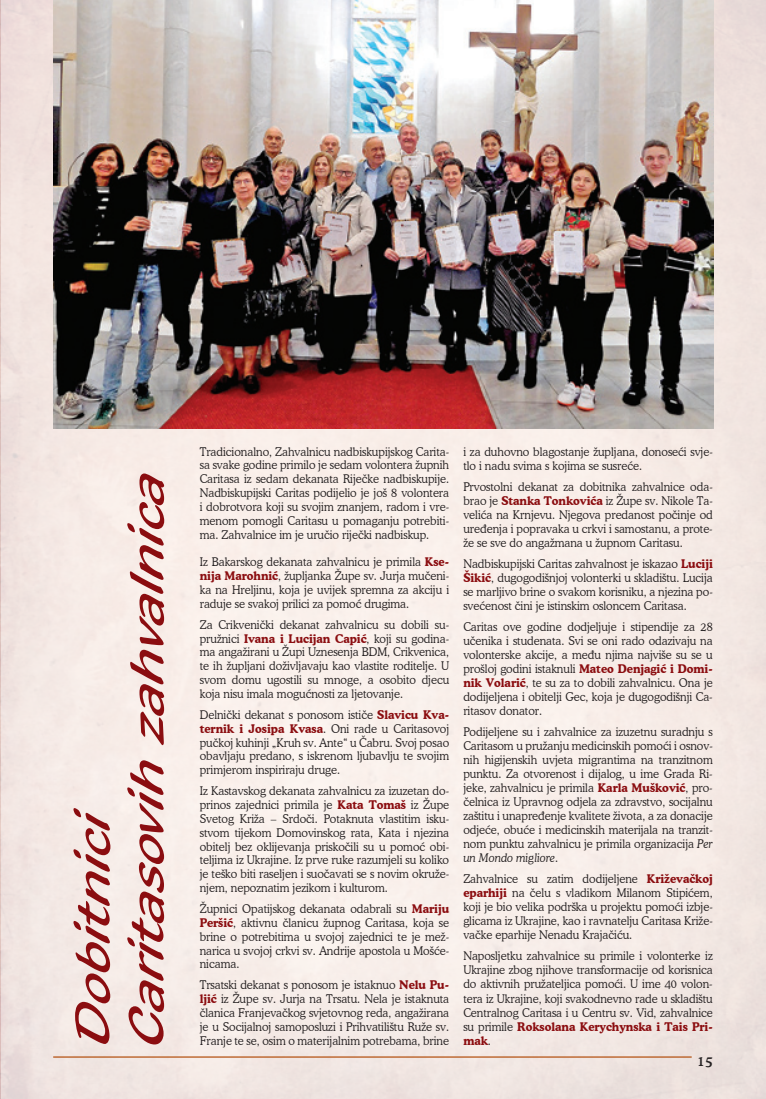
<style>
.page{position:relative;width:766px;height:1099px;background:#fff}
.page>*{position:absolute;margin:0;border:0;box-sizing:border-box;transform-origin:0 0}
.t1{font:51.25px/53.8px "Blacklight D";letter-spacing:-.01em;color:#8b0d10;scale:1.2 1}
.t2{font:500 13.75px "Cooper BT";color:#231f20}
.t3{font:300 11.88px/13.9px "Cooper BT";color:#231f20;text-align:justify;scale:.95 1}
.t4{font:700 11.88px "Cooper BT";color:#8b0d10;scale:.95 1}
.s1{font-weight:700;color:#8b0d10}
.s2{font-style:italic}
.s3{font-weight:300;color:#231f20}
</style>
<div class="page">
<img style="left:0;top:0;width:765px;height:1098px">
<hr style="left:53px;top:1056px;width:638px;height:1px;background:#b45212">
<img style="left:54px;top:0;width:659px;height:428px">
<h1 class="t1" style="left:66px;top:1044px;width:481px;rotate:-90deg">Dobitnici<br>Caritasovih zahvalnica</h1>
<p class="t3" style="left:200px;top:444px;width:264px">Tradicionalno, Zahvalnicu nadbiskupijskog Carita&shy;sa svake godine primilo je sedam volontera župnih Caritasa iz sedam dekanata Riječke nadbiskupije.<br>Nadbiskupijski Caritas podijelio je još 8 volontera i dobrotvora koji su svojim znanjem, radom i vre&shy;menom pomogli Caritasu u pomaganju potrebiti&shy;ma. Zahvalnice im je uručio riječki nadbiskup.</p>
<p class="t3" style="left:200px;top:555px;width:264px">Iz Bakarskog dekanata zahvalnicu je primila <span class="s1">Kse&shy;nija Marohnić</span>, župljanka Župe sv. Jurja mučeni&shy;ka na Hreljinu, koja je uvijek spremna za akciju i raduje se svakoj prilici za pomoć drugima.</p>
<p class="t3" style="left:200px;top:617px;width:264px">Za Crikvenički dekanat zahvalnicu su dobili su&shy;pružnici <span class="s1">Ivana i Lucijan Capić</span>, koji su godina&shy;ma angažirani u Župi Uznesenja BDM, Crikvenica, te ih župljani doživljavaju kao vlastite roditelje. U svom domu ugostili su mnoge, a osobito djecu koja nisu imala mogućnosti za ljetovanje.</p>
<p class="t3" style="left:200px;top:707px;width:264px">Delnički dekanat s ponosom ističe <span class="s1">Slavicu Kva&shy;ternik i Josipa Kvasa</span>. Oni rade u Caritasovoj pučkoj kuhinji „Kruh sv. Ante“ u Čabru. Svoj posao obavljaju predano, s iskrenom ljubavlju te svojim primjerom inspiriraju druge.</p>
<p class="t3" style="left:200px;top:784px;width:264px">Iz Kastavskog dekanata zahvalnicu za izuzetan do&shy;prinos zajednici primila je <span class="s1">Kata Tomaš</span> iz Župe Svetog Križa – Srdoči. Potaknuta vlastitim isku&shy;stvom tijekom Domovinskog rata, Kata i njezina obitelj bez oklijevanja priskočili su u pomoć obi&shy;teljima iz Ukrajine. Iz prve ruke razumjeli su koliko je teško biti raseljen i suočavati se s novim okruže&shy;njem, nepoznatim jezikom i kulturom.</p>
<p class="t3" style="left:200px;top:901px;width:264px">Župnici Opatijskog dekanata odabrali su <span class="s1">Mariju Peršić</span>, aktivnu članicu župnog Caritasa, koja se brine o potrebitima u svojoj zajednici te je mež&shy;narica u svojoj crkvi sv. Andrije apostola u Mošće&shy;nicama.</p>
<p class="t3" style="left:200px;top:978px;width:264px">Trsatski dekanat s ponosom je istaknuo <span class="s1">Nelu Pu&shy;ljić</span> iz Župe sv. Jurja na Trsatu. Nela je istaknuta članica Franjevačkog svjetovnog reda, angažirana je u Socijalnoj samoposluzi i Prihvatilištu Ruže sv.<br>Franje te se, osim o materijalnim potrebama, brine</p>
<p class="t3" style="left:463px;top:444px;width:264px">i za duhovno blagostanje župljana, donoseći svje&shy;tlo i nadu svima s kojima se susreće.</p>
<p class="t3" style="left:463px;top:479px;width:264px">Prvostolni dekanat za dobitnika zahvalnice oda&shy;brao je <span class="s1">Stanka Tonkovića</span> iz Župe sv. Nikole Ta&shy;velića na Krnjevu. Njegova predanost počinje od uređenja i popravaka u crkvi i samostanu, a prote&shy;že se sve do angažmana u župnom Caritasu.</p>
<p class="t3" style="left:463px;top:556px;width:264px">Nadbiskupijski Caritas zahvalnost je iskazao <span class="s1">Luciji Šikić</span>, dugogodišnjoj volonterki u skladištu. Lucija se marljivo brine o svakom korisniku, a njezina po&shy;svećenost čini je istinskim osloncem Caritasa.</p>
<p class="t3" style="left:463px;top:619px;width:264px">Caritas ove godine dodjeljuje i stipendije za 28 učenika i studenata. Svi se oni rado odazivaju na volonterske akcije, a među njima najviše su se u prošloj godini istaknuli <span class="s1">Mateo Denjagić i Domi&shy;nik Volarić</span>, te su za to dobili zahvalnicu. Ona je dodijeljena i obitelji Gec, koja je dugogodišnji Ca&shy;ritasov donator.</p>
<p class="t3" style="left:463px;top:724px;width:264px">Podijeljene su i zahvalnice za izuzetnu suradnju s Caritasom u pružanju medicinskih pomoći i osnov&shy;nih higijenskih uvjeta migrantima na tranzitnom punktu. Za otvorenost i dijalog, u ime Grada Ri&shy;jeke, zahvalnicu je primila <span class="s1">Karla Mušković</span>, pro&shy;čelnica iz Upravnog odjela za zdravstvo, socijalnu zaštitu i unapređenje kvalitete života, a za donacije odjeće, obuće i medicinskih materijala na tranzit&shy;nom punktu zahvalnicu je primila organizacija <span class="s2">Per un Mondo migliore</span>.</p>
<p class="t3" style="left:463px;top:872px;width:264px">Zahvalnice su zatim dodijeljene <span class="s1">Križevačkoj eparhiji</span> na čelu s vladikom Milanom Stipićem, koji je bio velika podrška u projektu pomoći izbje&shy;glicama iz Ukrajine, kao i ravnatelju Caritasa Križe&shy;vačke eparhije Nenadu Krajačiću.</p>
<p class="t3" style="left:463px;top:949px;width:264px">Naposljetku zahvalnice su primile i volonterke iz Ukrajine zbog njihove transformacije od korisnica do aktivnih pružateljica pomoći. U ime 40 volon&shy;tera iz Ukrajine, koji svakodnevno rade u skladištu Centralnog Caritasa i u Centru sv. Vid, zahvalnice su primile <span class="s1">Roksolana Kerychynska i Tais Pri-</span></p>
<p class="t4" style="left:463px;top:1032px;width:30px">mak<span class="s3">.</span></p>
<p class="t2" style="left:697px;top:1052px;width:17px">15</p>
</div>
